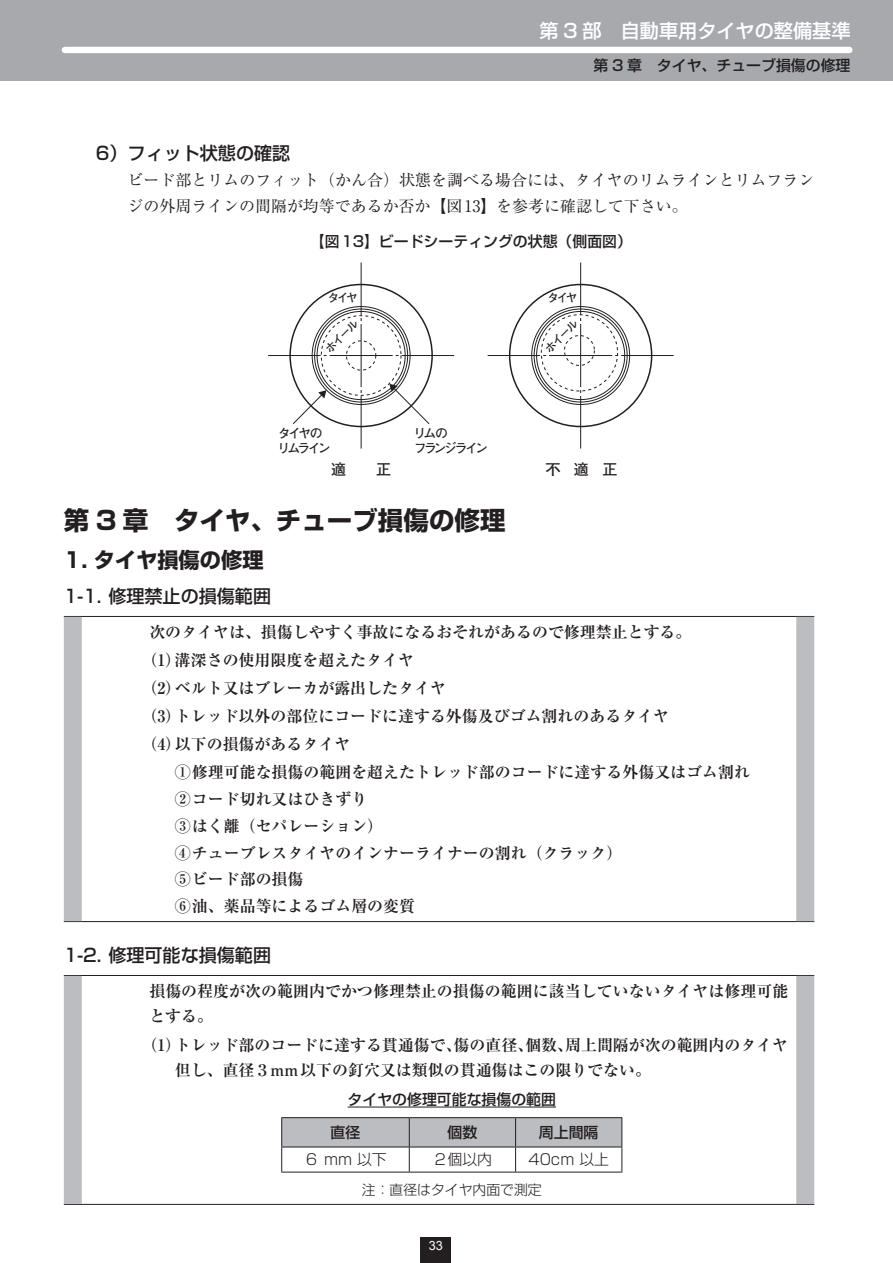
<style>
.page{position:relative;width:893px;height:1263px;background:#fff}
.page>*{position:absolute;margin:0;border:0;box-sizing:border-box;transform-origin:0 0}
._02本文_タイトル2{font:700 25.5px "Shin Go Pro";color:#231f20}
.t1{font:700 21.3px "Shin Go Pro";color:#231f20}
.t2{font:500 19.2px "Shin Go Pro";color:#fff}
.t3{font:500 18px "Shin Go Pro";color:#231f20}
._02本文_基準_本文1{font:700 15.9px/25.5px "Ryumin Pro";color:#231f20}
._02本文_基準_本文2{font:700 15.9px "Ryumin Pro";color:#231f20}
._02本文_解説_本文1{font:15.9px/25.5px "Ryumin Pro";color:#231f20}
.t4{font:15px "Futo Go B101 Pro Bold 90 pv RKSJ H";color:#231f20}
.図表タイトル_インデント{font:500 14.85px "Shin Go Pro";color:#231f20}
._02本文_表_本文1_中揃え{font:300 14.85px "Shin Go Pro";color:#231f20}
._02本文_表_ヘッダ1{font:500 14.85px "Shin Go Pro";color:#231f20}
._02本文_表_注{font:300 13.8px "Shin Go Pro";color:#231f20}
.t5{font:12.75px/15px "Futo Go B101 Pro Bold 90 pv RKSJ H";letter-spacing:-.19em;color:#231f20}
.t6{font:12.75px "Arial";color:#fff}
.t7{font:11.7px "Futo Go B101 Pro Bold 90 pv RKSJ H";letter-spacing:-.2em;color:#231f20}
</style>
<div class="page">
<div style="left:0;top:0;width:893px;height:81px;background:#a8a9ad"></div>
<div style="left:65px;top:47px;width:784px;height:6px;background:#fff"></div>
<div style="left:421px;top:1237px;width:30px;height:26px;background:#231f20"></div>
<svg style="left:268px;top:262px;width:186px;height:187px"></svg>
<svg style="left:488px;top:262px;width:186px;height:187px"></svg>
<hr style="left:64px;top:616px;width:750px;height:1px;background:#231f20">
<hr style="left:64px;top:921px;width:750px;height:1px;background:#231f20">
<div style="left:64px;top:617px;width:18px;height:304px;background:#bcbdc0"></div>
<div style="left:796px;top:617px;width:18px;height:304px;background:#bcbdc0"></div>
<hr style="left:64px;top:975px;width:750px;height:1px;background:#231f20">
<hr style="left:64px;top:1204px;width:750px;height:1px;background:#231f20">
<div style="left:64px;top:976px;width:18px;height:228px;background:#bcbdc0"></div>
<div style="left:796px;top:976px;width:18px;height:228px;background:#bcbdc0"></div>
<hr style="left:348px;top:1107px;width:208px;height:1px;background:#231f20">
<hr style="left:281px;top:1117px;width:128px;height:1px;background:#231f20">
<hr style="left:409px;top:1117px;width:107px;height:1px;background:#231f20">
<hr style="left:516px;top:1117px;width:106px;height:1px;background:#231f20">
<svg style="left:281px;top:1118px;width:341px;height:54px"></svg>
<hr style="left:281px;top:1172px;width:128px;height:1px;background:#231f20">
<hr style="left:409px;top:1172px;width:107px;height:1px;background:#231f20">
<hr style="left:516px;top:1172px;width:106px;height:1px;background:#231f20">
<p class="t2" style="left:539px;top:15px;width:313px">第 3 部　自動車用タイヤの整備基準</p>
<p class="図表タイトル_インデント" style="left:594px;top:53px;width:258px">第 3 章　タイヤ、チューブ損傷の修理</p>
<p class="t3" style="left:96px;top:139px;width:196px">6）フィット状態の確認</p>
<p class="_02本文_解説_本文1" style="left:128px;top:166px;width:688px">ビード部とリムのフィット（かん合）状態を調べる場合には、タイヤのリムラインとリムフランジの外周ラインの間隔が均等であるか否か【図13】を参考に確認して下さい。</p>
<p class="図表タイトル_インデント" style="left:310px;top:229px;width:324px">【図13】ビードシーティングの状態（側面図）</p>
<p class="t7" style="left:328px;top:288px;width:32px">タイヤ</p>
<p class="t7" style="left:321px;top:344px;width:43px;rotate:-45deg">ホイール</p>
<p class="t5" style="left:277px;top:424px;width:55px">タイヤのリムライン</p>
<p class="t5" style="left:413px;top:424px;width:76px">リムの<br>フランジライン</p>
<p class="t7" style="left:547px;top:288px;width:32px">タイヤ</p>
<p class="t7" style="left:540px;top:344px;width:43px;rotate:-45deg">ホイール</p>
<p class="t4" style="left:331px;top:457px;width:61px">適　　正</p>
<p class="t4" style="left:545px;top:457px;width:73px">不　適　正</p>
<p class="_02本文_タイトル2" style="left:64px;top:500px;width:443px">第 3 章　タイヤ、チューブ損傷の修理</p>
<p class="t1" style="left:64px;top:543px;width:201px">1. タイヤ損傷の修理</p>
<p class="t3" style="left:64px;top:582px;width:209px">1-1. 修理禁止の損傷範囲</p>
<p class="_02本文_基準_本文1" style="left:149px;top:618px;width:544px">次のタイヤは、損傷しやすく事故になるおそれがあるので修理禁止とする。</p>
<p class="_02本文_基準_本文1" style="left:141px;top:646px;width:274px">（1）溝深さの使用限度を超えたタイヤ</p>
<p class="_02本文_基準_本文1" style="left:141px;top:674px;width:306px">（2）ベルト又はブレーカが露出したタイヤ</p>
<p class="_02本文_基準_本文1" style="left:141px;top:702px;width:529px">（3）トレッド以外の部位にコードに達する外傷及びゴム割れのあるタイヤ</p>
<p class="_02本文_基準_本文1" style="left:141px;top:730px;width:210px">（4）以下の損傷があるタイヤ</p>
<p class="_02本文_基準_本文2" style="left:175px;top:760px;width:577px">① 修理可能な損傷の範囲を超えたトレッド部のコードに達する外傷又はゴム割れ</p>
<p class="_02本文_基準_本文2" style="left:175px;top:786px;width:194px">② コード切れ又はひきずり</p>
<p class="_02本文_基準_本文2" style="left:175px;top:813px;width:210px">③ はく離（セパレーション）</p>
<p class="_02本文_基準_本文2" style="left:175px;top:840px;width:449px">④ チューブレスタイヤのインナーライナーの割れ（クラック）</p>
<p class="_02本文_基準_本文2" style="left:175px;top:867px;width:130px">⑤ ビード部の損傷</p>
<p class="_02本文_基準_本文2" style="left:175px;top:894px;width:242px">⑥ 油、薬品等によるゴム層の変質</p>
<p class="t3" style="left:64px;top:941px;width:209px">1-2. 修理可能な損傷範囲</p>
<p class="_02本文_基準_本文1" style="left:149px;top:977px;width:641px">損傷の程度が次の範囲内でかつ修理禁止の損傷の範囲に該当していないタイヤは修理可能とする。</p>
<p class="_02本文_基準_本文1" style="left:175px;top:1031px;width:615px;text-indent:-33px">（1）トレッド部のコードに達する貫通傷で、傷の直径、個数、周上間隔が次の範囲内のタイヤ但し、直径３mm以下の釘穴又は類似の貫通傷はこの限りでない。</p>
<p class="図表タイトル_インデント" style="left:348px;top:1087px;width:210px">タイヤの修理可能な損傷の範囲</p>
<p class="_02本文_表_ヘッダ1" style="left:331px;top:1120px;width:31px">直径</p>
<p class="_02本文_表_ヘッダ1" style="left:448px;top:1120px;width:31px">個数</p>
<p class="_02本文_表_ヘッダ1" style="left:539px;top:1120px;width:61px">周上間隔</p>
<p class="_02本文_表_本文1_中揃え" style="left:304px;top:1147px;width:84px">６ mm 以下</p>
<p class="_02本文_表_本文1_中揃え" style="left:433px;top:1147px;width:61px">２個以内</p>
<p class="_02本文_表_本文1_中揃え" style="left:528px;top:1147px;width:82px">40cm 以上</p>
<p class="_02本文_表_注" style="left:362px;top:1179px;width:181px">注：直径はタイヤ内面で測定</p>
<p class="t6" style="left:429px;top:1237px;width:16px">33</p>
</div>
